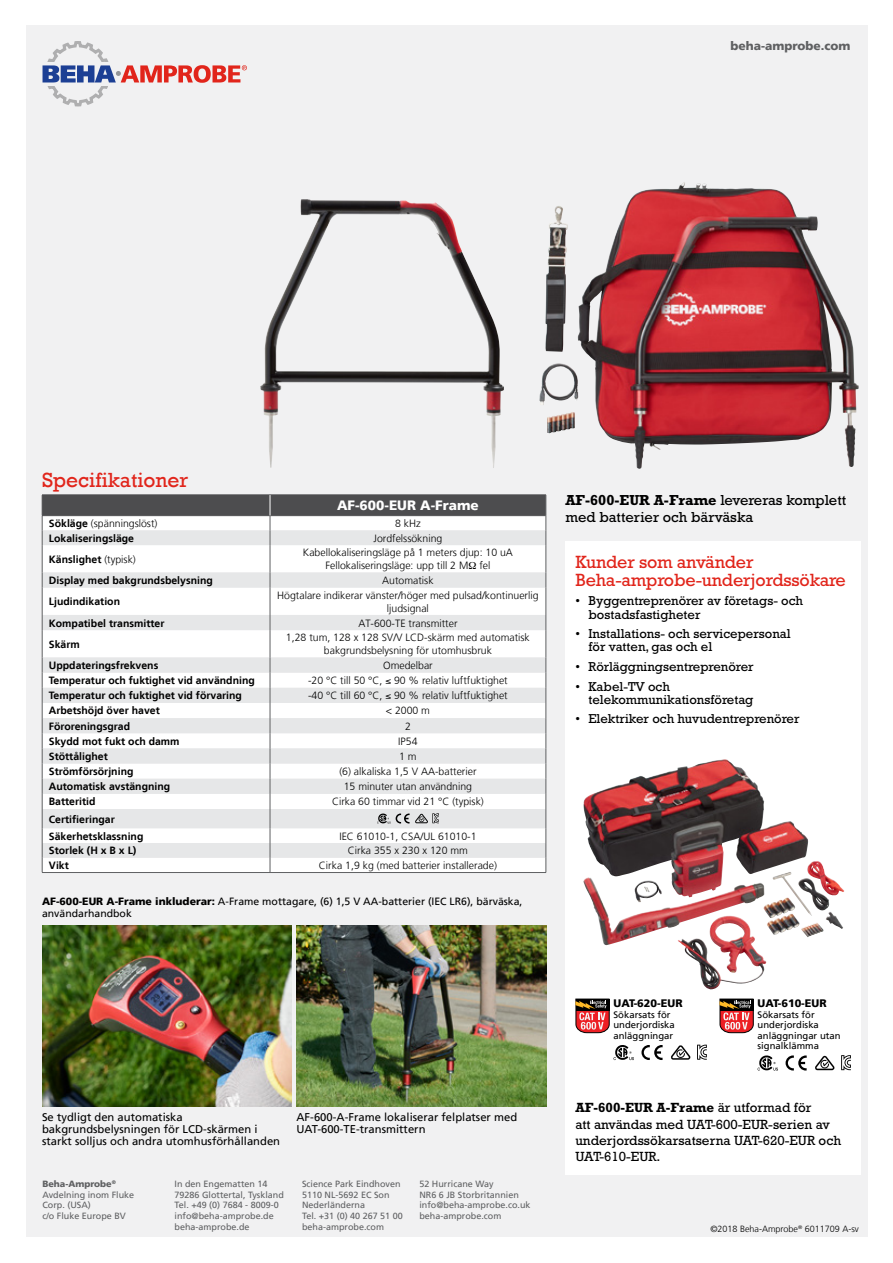
<style>
.page{position:relative;width:893px;height:1263px;background:#fff}
.page>*{position:absolute;margin:0;border:0;box-sizing:border-box;transform-origin:0 0}
.t1{font:21px "Rockwell";color:#e1251b}
.t2{font:18px/18px "Rockwell Std";letter-spacing:-.01em;color:#e1251b}
.t3{font:14.7px/17.7px "Rockwell Std";color:#000}
.t4{font:13.5px/16.2px "Rockwell Std";color:#000}
.t5{font:900 13.5px "Frutiger LT";color:#fff}
.t6{font:13.05px/13px "Rockwell Std";color:#000}
.t7{font:900 12px "Frutiger LT";color:#5f6062}
.t8{font:11.25px/12px "Frutiger LT";color:#000}
.t9{font:900 10.8px "Frutiger LT";color:#000}
.t10{font:300 10.5px/12.6px "Frutiger LT";color:#000;text-align:center}
.t11{font:700 10.5px/17px "Frutiger LT";color:#000}
.t12{font:10.5px/12.6px "Frutiger LT";color:#000}
.t13{font:9.45px/10.5px "Frutiger LT";color:#000}
.t14{font:9px/10.8px "Frutiger LT";color:#5f6062}
.t15{font:300 9px "Frutiger LT";color:#000}
.s1{font-weight:700}
.s2{font-weight:300}
.s3{font-weight:900}
</style>
<div class="page">
<div style="left:26px;top:26px;width:842px;height:1211px;background:#f1f1f2"></div>
<svg style="left:43px;top:41px;width:204px;height:66px"></svg>
<div style="left:565px;top:542px;width:296px;height:633px;background:#fff"></div>
<img style="left:42px;top:925px;width:250px;height:181px">
<img style="left:297px;top:925px;width:249px;height:181px">
<img style="left:578px;top:182px;width:277px;height:287px">
<img style="left:260px;top:199px;width:244px;height:269px">
<img style="left:583px;top:759px;width:225px;height:138px">
<hr style="left:42px;top:872px;width:228px;height:1px;background:#5f6062">
<hr style="left:270px;top:872px;width:276px;height:1px;background:#5f6062">
<svg style="left:641px;top:1045px;width:22px;height:15px"></svg>
<svg style="left:671px;top:1045px;width:19px;height:15px"></svg>
<svg style="left:613px;top:1045px;width:21px;height:15px"></svg>
<svg style="left:697px;top:1045px;width:10px;height:15px"></svg>
<svg style="left:575px;top:998px;width:35px;height:35px"></svg>
<svg style="left:786px;top:1055px;width:21px;height:15px"></svg>
<svg style="left:815px;top:1055px;width:19px;height:15px"></svg>
<svg style="left:758px;top:1055px;width:20px;height:15px"></svg>
<svg style="left:841px;top:1055px;width:10px;height:15px"></svg>
<svg style="left:719px;top:998px;width:35px;height:35px"></svg>
<svg style="left:42px;top:495px;width:505px;height:377px"></svg>
<p class="t7" style="left:730px;top:38px;width:122px">beha-amprobe.com</p>
<h1 class="t1" style="left:42px;top:468px;width:148px">Specifikationer</h1>
<p class="t5" style="left:337px;top:497px;width:143px">AF-600-EUR A-Frame</p>
<p class="t10" style="left:49px;top:517px;width:110px"><span class="s1">Sökläge</span> (spänningslöst)</p>
<p class="t10" style="left:395px;top:517px;width:27px">8 kHz</p>
<p class="t11" style="left:49px;top:530px;width:87px">Lokaliseringsläge</p>
<p class="t10" style="left:373px;top:532px;width:70px">Jordfelssökning</p>
<p class="t11" style="left:49px;top:551px;width:88px">Känslighet <span class="s2">(typisk)</span></p>
<p class="t10" style="left:303px;top:547px;width:212px">Kabellokaliseringsläge på 1 meters djup: 10 uA<br>Fellokaliseringsläge: upp till 2 M fel</p>
<p class="t11" style="left:49px;top:572px;width:165px">Display med bakgrundsbelysning</p>
<p class="t10" style="left:382px;top:574px;width:53px">Automatisk</p>
<p class="t11" style="left:49px;top:593px;width:73px">Ljudindikation</p>
<p class="t10" style="left:277px;top:589px;width:263px">Högtalare indikerar vänster/höger med pulsad/kontinuerlig ljudsignal</p>
<p class="t11" style="left:49px;top:614px;width:117px">Kompatibel transmitter</p>
<p class="t10" style="left:358px;top:617px;width:101px">AT-600-TE transmitter</p>
<p class="t11" style="left:49px;top:636px;width:32px">Skärm</p>
<p class="t10" style="left:286px;top:632px;width:245px">1,28 tum, 128 x 128 SV/V LCD-skärm med automatisk bakgrundsbelysning för utomhusbruk</p>
<p class="t11" style="left:49px;top:657px;width:111px">Uppdateringsfrekvens</p>
<p class="t10" style="left:383px;top:659px;width:51px">Omedelbar</p>
<p class="t11" style="left:49px;top:672px;width:207px">Temperatur och fuktighet vid användning</p>
<p class="t10" style="left:308px;top:674px;width:201px">-20 °C till 50 °C, ≤ 90 % relativ luftfuktighet</p>
<p class="t11" style="left:49px;top:687px;width:195px">Temperatur och fuktighet vid förvaring</p>
<p class="t10" style="left:308px;top:689px;width:201px">-40 °C till 60 °C, ≤ 90 % relativ luftfuktighet</p>
<p class="t11" style="left:49px;top:702px;width:112px">Arbetshöjd över havet</p>
<p class="t10" style="left:386px;top:705px;width:46px">&lt; 2000 m</p>
<p class="t11" style="left:49px;top:717px;width:83px">Föroreningsgrad</p>
<p class="t10" style="left:405px;top:720px;width:7px">2</p>
<p class="t11" style="left:49px;top:733px;width:132px">Skydd mot fukt och damm</p>
<p class="t10" style="left:398px;top:735px;width:21px">IP54</p>
<p class="t11" style="left:49px;top:748px;width:60px">Stöttålighet</p>
<p class="t10" style="left:399px;top:750px;width:19px">1 m</p>
<p class="t11" style="left:49px;top:763px;width:86px">Strömförsörjning</p>
<p class="t10" style="left:339px;top:765px;width:139px">(6) alkaliska 1,5 V AA-batterier</p>
<p class="t11" style="left:49px;top:778px;width:123px">Automatisk avstängning</p>
<p class="t10" style="left:344px;top:780px;width:130px">15 minuter utan användning</p>
<p class="t11" style="left:49px;top:793px;width:48px">Batteritid</p>
<p class="t10" style="left:332px;top:796px;width:153px">Cirka 60 timmar vid 21 °C (typisk)</p>
<p class="t11" style="left:49px;top:810px;width:96px">Certifieringar<br>Säkerhetsklassning</p>
<p class="t10" style="left:339px;top:830px;width:139px">IEC 61010-1, CSA/UL 61010-1</p>
<p class="t11" style="left:49px;top:842px;width:89px">Storlek (H x B x L)</p>
<p class="t10" style="left:348px;top:844px;width:122px">Cirka 355 x 230 x 120 mm</p>
<p class="t11" style="left:49px;top:857px;width:21px">Vikt</p>
<p class="t10" style="left:319px;top:859px;width:179px">Cirka 1,9 kg (med batterier installerade)</p>
<p class="t12" style="left:42px;top:895px;width:482px"><span class="s3">AF-600-EUR A-Frame inkluderar:</span> A-Frame mottagare, (6) 1,5 V AA-batterier (IEC LR6), bärväska, användarhandbok</p>
<h3 class="t3" style="left:565px;top:491px;width:282px"><span class="s1">AF-600-EUR A-Frame</span> levereras komplett med batterier och bärväska</h3>
<h2 class="t2" style="left:575px;top:553px;width:272px">Kunder som använder<br>Beha-amprobe-underjordssökare</h2>
<p class="t6" style="left:588px;top:594px;width:216px;text-indent:-13px">• Byggentreprenörer av företags- och bostadsfastigheter</p>
<p class="t6" style="left:588px;top:627px;width:204px;text-indent:-13px">• Installations- och servicepersonal för vatten, gas och el</p>
<p class="t6" style="left:575px;top:660px;width:180px">• Rörläggningsentreprenörer</p>
<p class="t6" style="left:588px;top:679px;width:166px;text-indent:-13px">• Kabel-TV och telekommunikationsföretag</p>
<p class="t6" style="left:575px;top:712px;width:226px">• Elektriker och huvudentreprenörer</p>
<p class="t9" style="left:613px;top:996px;width:71px">UAT-620-EUR</p>
<p class="t13" style="left:613px;top:1009px;width:63px">Sökarsats för underjordiska anläggningar</p>
<p class="t9" style="left:758px;top:996px;width:71px">UAT-610-EUR</p>
<p class="t13" style="left:758px;top:1009px;width:85px">Sökarsats för underjordiska anläggningar utan signalklämma</p>
<p class="t8" style="left:42px;top:1111px;width:240px">Se tydligt den automatiska bakgrundsbelysningen för LCD-skärmen i starkt solljus och andra utomhusförhållanden</p>
<p class="t8" style="left:297px;top:1111px;width:222px">AF-600-A-Frame lokaliserar felplatser med<br>UAT-600-TE-transmittern</p>
<p class="t4" style="left:575px;top:1099px;width:267px"><span class="s1">AF-600-EUR A-Frame</span> är utformad för<br>att användas med UAT-600-EUR-serien av underjordssökarsatserna UAT-620-EUR och UAT-610-EUR.</p>
<p class="t14" style="left:42px;top:1178px;width:93px"><span class="s3">Beha-Amprobe</span><sup>®<br></sup>Avdelning inom Fluke<br>Corp. (USA)<br>c/o Fluke Europe BV</p>
<p class="t14" style="left:174px;top:1178px;width:111px">In den Engematten 14<br>79286 Glottertal, Tyskland<br>Tel. +49 (0) 7684 - 8009-0 info@beha-amprobe.de beha-amprobe.de</p>
<p class="t14" style="left:419px;top:1178px;width:113px">52 Hurricane Way<br>NR6 6 JB Storbritannien info@beha-amprobe.co.uk beha-amprobe.com</p>
<p class="t14" style="left:302px;top:1178px;width:102px">Science Park Eindhoven<br>5110 NL-5692 EC Son<br>Nederländerna<br>Tel. +31 (0) 40 267 51 00 beha-amprobe.com</p>
<p class="t15" style="left:710px;top:1224px;width:150px">©2018 Beha-Amprobe<sup>®</sup> 6011709 A-sv</p>
</div>
